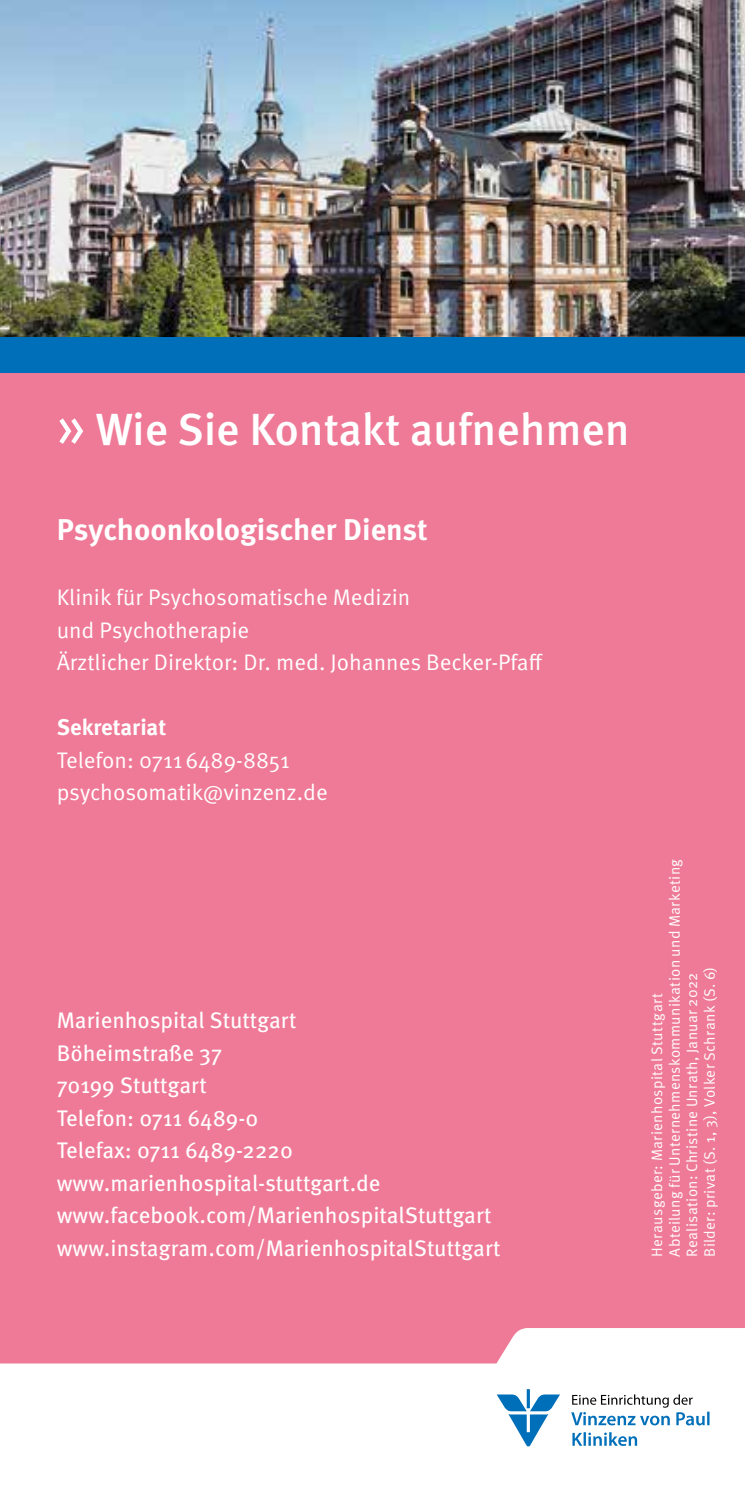
<style>
.page{position:relative;width:745px;height:1489px;background:#fff}
.page>*{position:absolute;margin:0;border:0;box-sizing:border-box;transform-origin:0 0}
.t1{font:500 45px "Meta Pro";letter-spacing:-.005em;color:#fff}
.t2{font:700 30px "Meta Pro";color:#fff}
.t3{font:22.5px/32.5px "Meta Pro";color:#fff}
.t4{font:22.5px/32.5px "Meta Pro";color:#fff}
.t5{font:700 22.5px "Meta Pro";color:#fff}
.t6{font:15px/17.5px "Meta Pro";letter-spacing:.02em;color:#fff}
.s1{font-weight:400;font-size:57.5px}
</style>
<div class="page">
<hr style="left:744px;top:333px;width:1px;height:1039px;background:#e3e3e3">
<img style="left:0;top:0;width:744px;height:337px">
<div style="left:0;top:363px;width:744px;height:1017px;background:#ef7a97"></div>
<div style="left:0;top:337px;width:744px;height:35px;background:#006fb9"></div>
<svg style="left:0;top:1328px;width:744px;height:68px;fill:#fff"></svg>
<svg style="left:496px;top:1388px;width:63px;height:58px"></svg>
<svg style="left:572px;top:1432px;width:64px;height:13px"></svg>
<svg style="left:571px;top:1394px;width:138px;height:31px"></svg>
<h1 class="t1" style="left:57px;top:401px;width:574px"><span class="s1">»</span> Wie Sie Kontakt aufnehmen</h1>
<h2 class="t2" style="left:57px;top:511px;width:372px">Psychoonkologischer Dienst</h2>
<p class="t4" style="left:57px;top:581px;width:487px">Klinik für Psychosomatische Medizin<br>und Psychotherapie<br>Ärztlicher Direktor: Dr. med. Johannes Becker-Pfaff</p>
<p class="t5" style="left:57px;top:713px;width:111px">Sekretariat</p>
<p class="t4" style="left:57px;top:744px;width:272px">Telefon: 07116489-8851 psychosomatik@vinzenz.de</p>
<p class="t3" style="left:57px;top:1004px;width:445px">Marienhospital Stuttgart<br>Böheimstraße 37<br>70199 Stuttgart<br>Telefon: 0711 6489-0<br>Telefax: 0711 6489-2220 www.marienhospital-stuttgart.de www.facebook.com/MarienhospitalStuttgart www.instagram.com/MarienhospitalStuttgart</p>
<p class="t6" style="left:648px;top:1256px;width:399px;rotate:-90deg">Herausgeber: Marienhospital Stuttgart<br>Abteilung für Unternehmenskommunikation und Marketing Realisation: Christine Unrath, Januar 2022<br>Bilder: privat (S. 1, 3), Volker Schrank (S. 6)</p>
</div>
